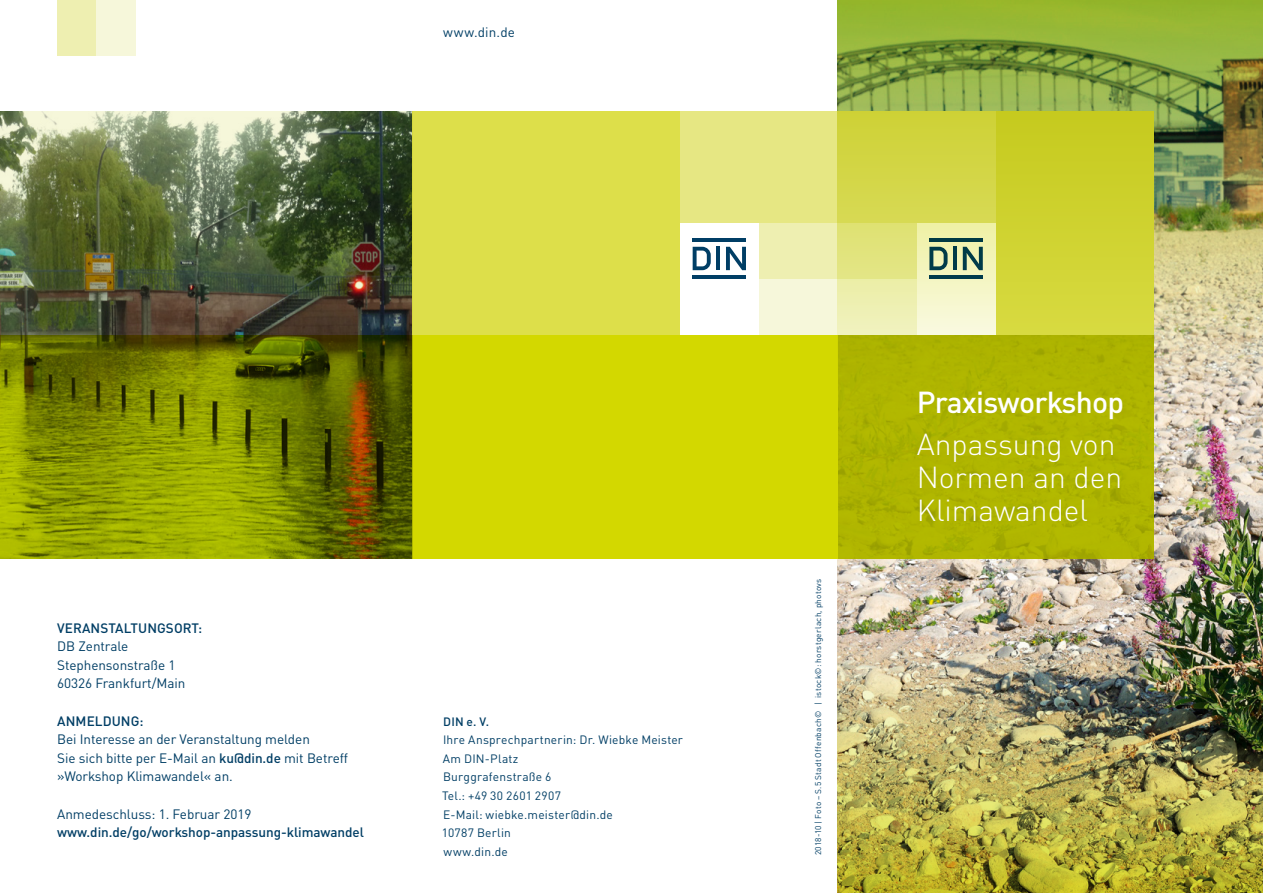
<style>
.page{position:relative;width:1263px;height:893px;background:#fff}
.page>*{position:absolute;margin:0;border:0;box-sizing:border-box;transform-origin:0 0}
._00_HEAD_DIN_LANG_Li{font:300 30px/33px "DINOT";color:#fff}
._00_HEAD_DIN_LANG_Li-2{font:500 30px "DINOT";letter-spacing:-.025em;color:#fff}
._05_Fließtext_DIN_RE{font:13.5px/18.6px "DINOT";letter-spacing:-.005em;color:#003e65}
._05_Fließtext_DIN_RE-2{font:500 13.5px/18.6px "DINOT";letter-spacing:-.005em;color:#003e65}
._09_URL{font:13.5px "DINOT";letter-spacing:.01em;color:#003e65}
._08_Adressinfos_DIN{font:12px/18.6px "DINOT";letter-spacing:.015em;color:#003e65}
._08_2_Adressinfos_DI{font:500 12px "DINOT";color:#003e65}
._10_Produktkennung{font:8.25px "DINOT";letter-spacing:.025em;color:#003e65}
.s1{font-weight:500}
.s2{font-weight:400}
</style>
<div class="page">
<img style="left:838px;top:391px;width:425px;height:223px">
<div style="left:759px;top:223px;width:79px;height:56px;background:#eeefb1"></div>
<div style="left:759px;top:279px;width:79px;height:56px;background:#f6f7da"></div>
<div style="left:412px;top:335px;width:426px;height:223px;background:#d3d800"></div>
<div style="left:412px;top:112px;width:268px;height:223px;background:#dddf4a"></div>
<svg style="left:693px;top:247px;width:18px;height:23px"></svg>
<hr style="left:693px;top:238px;width:53px;height:3px;background:#003e65">
<hr style="left:716px;top:247px;width:4px;height:23px;background:#003e65">
<svg style="left:726px;top:247px;width:20px;height:23px"></svg>
<hr style="left:693px;top:276px;width:53px;height:3px;background:#003e65">
<div style="left:680px;top:112px;width:158px;height:111px;background:#e6e783"></div>
<div style="left:57px;top:0;width:40px;height:56px;background:#eeefb1"></div>
<div style="left:97px;top:0;width:39px;height:56px;background:#f6f7da"></div>
<img style="left:0;top:112px;width:412px;height:223px">
<svg style="left:0;top:335px;width:412px;height:223px"></svg>
<div style="left:838px;top:335px;width:315px;height:223px;background:#afb500"></div>
<img style="left:838px;top:614px;width:425px;height:279px">
<img style="left:838px;top:0;width:425px;height:391px">
<p class="_09_URL" style="left:443px;top:24px;width:73px">www.din.de</p>
<p class="_05_Fließtext_DIN_RE-2" style="left:57px;top:618px;width:147px">VERANSTALTUNGSORT:</p>
<p class="_05_Fließtext_DIN_RE" style="left:57px;top:637px;width:130px">DB Zentrale<br>Stephensonstraße 1<br>60326 Frankfurt/Main</p>
<p class="_05_Fließtext_DIN_RE-2" style="left:57px;top:711px;width:88px">ANMELDUNG:</p>
<p class="_05_Fließtext_DIN_RE" style="left:57px;top:730px;width:292px">Bei Interesse an der Veranstaltung melden<br>Sie sich bitte per E-Mail an <span class="s1">ku@din.de</span> mit Betreff »Workshop Klimawandel« an.</p>
<p class="_05_Fließtext_DIN_RE-2" style="left:57px;top:804px;width:308px"><span class="s2">Anmedeschluss: 1. Februar 2019 </span>www.din.de/go/workshop-anpassung-klimawandel</p>
<p class="_08_2_Adressinfos_DI" style="left:443px;top:714px;width:47px">DIN e. V.</p>
<p class="_08_Adressinfos_DIN" style="left:443px;top:730px;width:241px">Ihre Ansprechpartnerin: Dr. Wiebke Meister</p>
<p class="_08_Adressinfos_DIN" style="left:443px;top:749px;width:110px">Am DIN-Platz<br>Burggrafenstraße 6</p>
<p class="_08_Adressinfos_DIN" style="left:442px;top:786px;width:121px">Tel.: +49 30 2601 2907</p>
<p class="_08_Adressinfos_DIN" style="left:442px;top:805px;width:173px">E-Mail: wiebke.meister@din.de<br>10787 Berlin</p>
<p class="_08_Adressinfos_DIN" style="left:443px;top:842px;width:66px">www.din.de</p>
<p class="_10_Produktkennung" style="left:813px;top:855px;width:278px;rotate:-90deg">2018-10 | Foto – S.5 Stadt Offenbach© | istock©: horstgerlach, photovs</p>
<p class="_00_HEAD_DIN_LANG_Li-2" style="left:917px;top:383px;width:209px">Praxisworkshop</p>
<p class="_00_HEAD_DIN_LANG_Li" style="left:917px;top:427px;width:207px">Anpassung von<br>Normen an den<br>Klimawandel</p>
</div>
